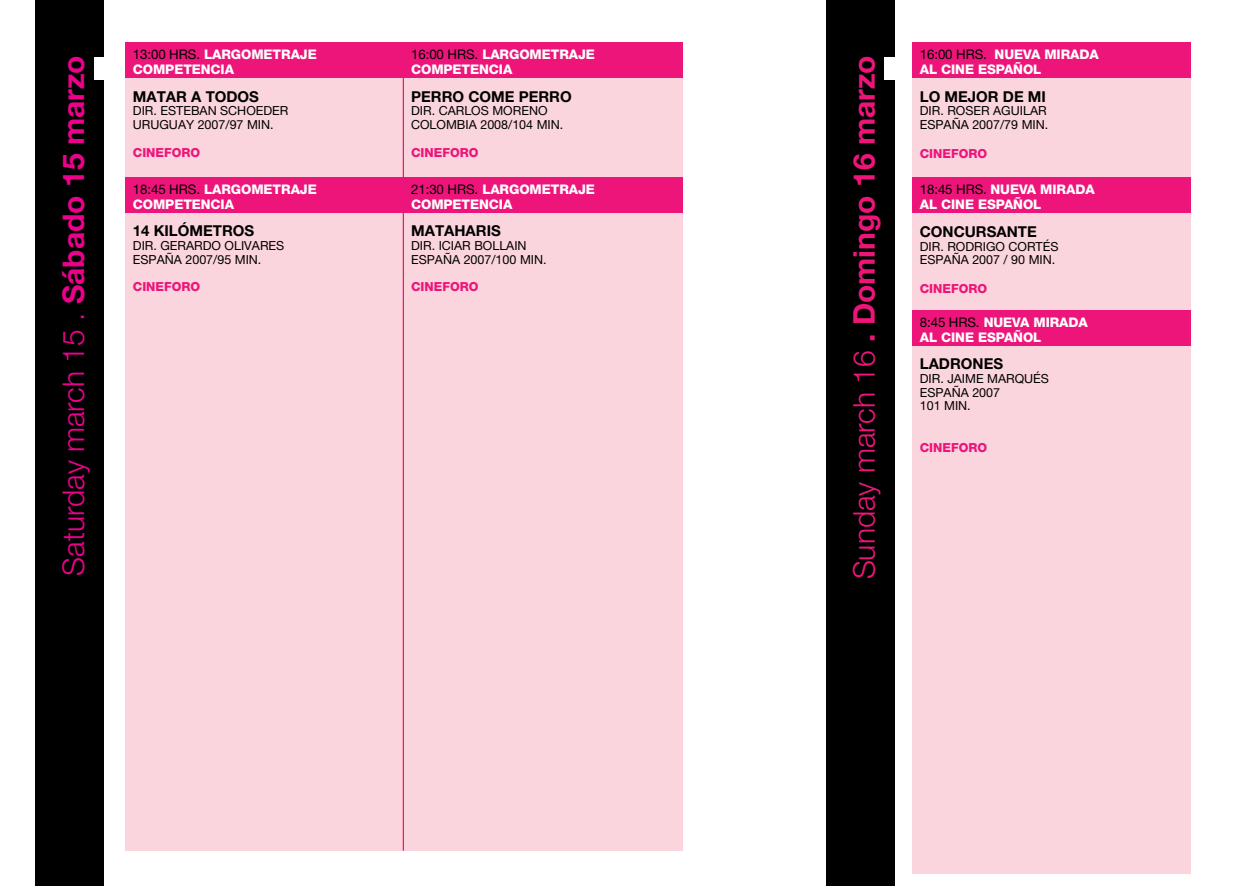
<style>
.page{position:relative;width:1241px;height:886px;background:#fff}
.page>*{position:absolute;margin:0;border:0;box-sizing:border-box;transform-origin:0 0}
.t1{font:300 30px "Helvetica Neue LT Pro";color:#ec008c}
.t2{font:700 30px "Helvetica Neue LT Pro";color:#ed157a}
.t3{font:700 15px "Helvetica Neue LT Pro";color:#000}
.t4{font:800 13.25px/15px "Helvetica Neue LT Pro";letter-spacing:-.005em;color:#fff}
.t5{font:12.5px/13.8px "Helvetica Neue LT Pro";color:#000}
.t6{font:800 12.5px "Helvetica Neue LT Pro";color:#ed157a}
.s1{font-weight:700}
.s2{font-weight:300}
.s3{font-weight:400;color:#000}
</style>
<div class="page">
<div style="left:35px;top:0;width:69px;height:886px;background:#000"></div>
<div style="left:826px;top:0;width:68px;height:886px;background:#000"></div>
<div style="left:94px;top:57px;width:10px;height:22px;background:#fff"></div>
<div style="left:884px;top:57px;width:10px;height:22px;background:#fff"></div>
<div style="left:912px;top:77px;width:279px;height:796px;background:#fbd5dd"></div>
<div style="left:912px;top:43px;width:279px;height:35px;background:#ed157a"></div>
<div style="left:912px;top:177px;width:279px;height:35px;background:#ed157a"></div>
<div style="left:912px;top:310px;width:278px;height:35px;background:#ed157a"></div>
<div style="left:126px;top:244px;width:556px;height:606px;background:#fbd5dd"></div>
<div style="left:126px;top:73px;width:556px;height:226px;background:#fbd5dd"></div>
<div style="left:126px;top:43px;width:556px;height:35px;background:#ed157a"></div>
<div style="left:126px;top:177px;width:556px;height:35px;background:#ed157a"></div>
<hr style="left:402px;top:53px;width:2px;height:797px;background:#ed157a">
<h1 class="t1" style="left:55px;top:576px;width:522px;rotate:-90deg">Saturday march 15 . <span class="s1">Sábado 15 marzo</span></h1>
<h1 class="t2" style="left:845px;top:579px;width:525px;rotate:-90deg"><span class="s2">Sunday march 16</span> . Domingo 16 marzo</h1>
<p class="t4" style="left:919px;top:47px;width:180px"><span class="s3">16:00 HRS.</span> NUEVA MIRADA<br>AL CINE ESPAÑOL</p>
<p class="t4" style="left:133px;top:47px;width:185px"><span class="s3">13:00 HRS.</span> LARGOMETRAJE<br>COMPETENCIA</p>
<p class="t3" style="left:133px;top:87px;width:128px">MATAR A TODOS</p>
<p class="t5" style="left:133px;top:104px;width:157px">DIR. ESTEBAN SCHOEDER<br>URUGUAY 2007/97 MIN.</p>
<p class="t6" style="left:133px;top:145px;width:69px">CINEFORO</p>
<p class="t4" style="left:411px;top:47px;width:185px"><span class="s3">16:00 HRS.</span> LARGOMETRAJE<br>COMPETENCIA</p>
<p class="t3" style="left:411px;top:87px;width:162px">PERRO COME PERRO</p>
<p class="t5" style="left:411px;top:104px;width:154px">DIR. CARLOS MORENO<br>COLOMBIA 2008/104 MIN.</p>
<p class="t6" style="left:411px;top:145px;width:69px">CINEFORO</p>
<p class="t3" style="left:919px;top:87px;width:128px">LO MEJOR DE MI</p>
<p class="t5" style="left:919px;top:104px;width:130px">DIR. ROSER AGUILAR<br>ESPAÑA 2007/79 MIN.</p>
<p class="t6" style="left:919px;top:146px;width:69px">CINEFORO</p>
<p class="t4" style="left:919px;top:182px;width:176px"><span class="s3">18:45 HRS.</span> NUEVA MIRADA<br>AL CINE ESPAÑOL</p>
<p class="t3" style="left:919px;top:222px;width:118px">CONCURSANTE</p>
<p class="t5" style="left:919px;top:239px;width:140px">DIR. RODRIGO CORTÉS<br>ESPAÑA 2007 / 90 MIN.</p>
<p class="t6" style="left:919px;top:281px;width:69px">CINEFORO</p>
<p class="t4" style="left:919px;top:314px;width:170px"><span class="s3">8:45 HRS.</span> NUEVA MIRADA<br>AL CINE ESPAÑOL</p>
<p class="t3" style="left:919px;top:354px;width:85px">LADRONES</p>
<p class="t5" style="left:919px;top:371px;width:131px">DIR. JAIME MARQUÉS<br>ESPAÑA 2007<br>101 MIN.</p>
<p class="t6" style="left:919px;top:440px;width:69px">CINEFORO</p>
<p class="t4" style="left:133px;top:181px;width:185px"><span class="s3">18:45 HRS.</span> LARGOMETRAJE<br>COMPETENCIA</p>
<p class="t3" style="left:133px;top:222px;width:123px">14 KILÓMETROS</p>
<p class="t5" style="left:133px;top:238px;width:153px">DIR. GERARDO OLIVARES<br>ESPAÑA 2007/95 MIN.</p>
<p class="t6" style="left:133px;top:279px;width:69px">CINEFORO</p>
<p class="t4" style="left:411px;top:181px;width:185px"><span class="s3">21:30 HRS.</span> LARGOMETRAJE<br>COMPETENCIA</p>
<p class="t3" style="left:411px;top:222px;width:91px">MATAHARIS</p>
<p class="t5" style="left:411px;top:238px;width:137px">DIR. ICIAR BOLLAIN<br>ESPAÑA 2007/100 MIN.</p>
<p class="t6" style="left:411px;top:279px;width:69px">CINEFORO</p>
</div>
